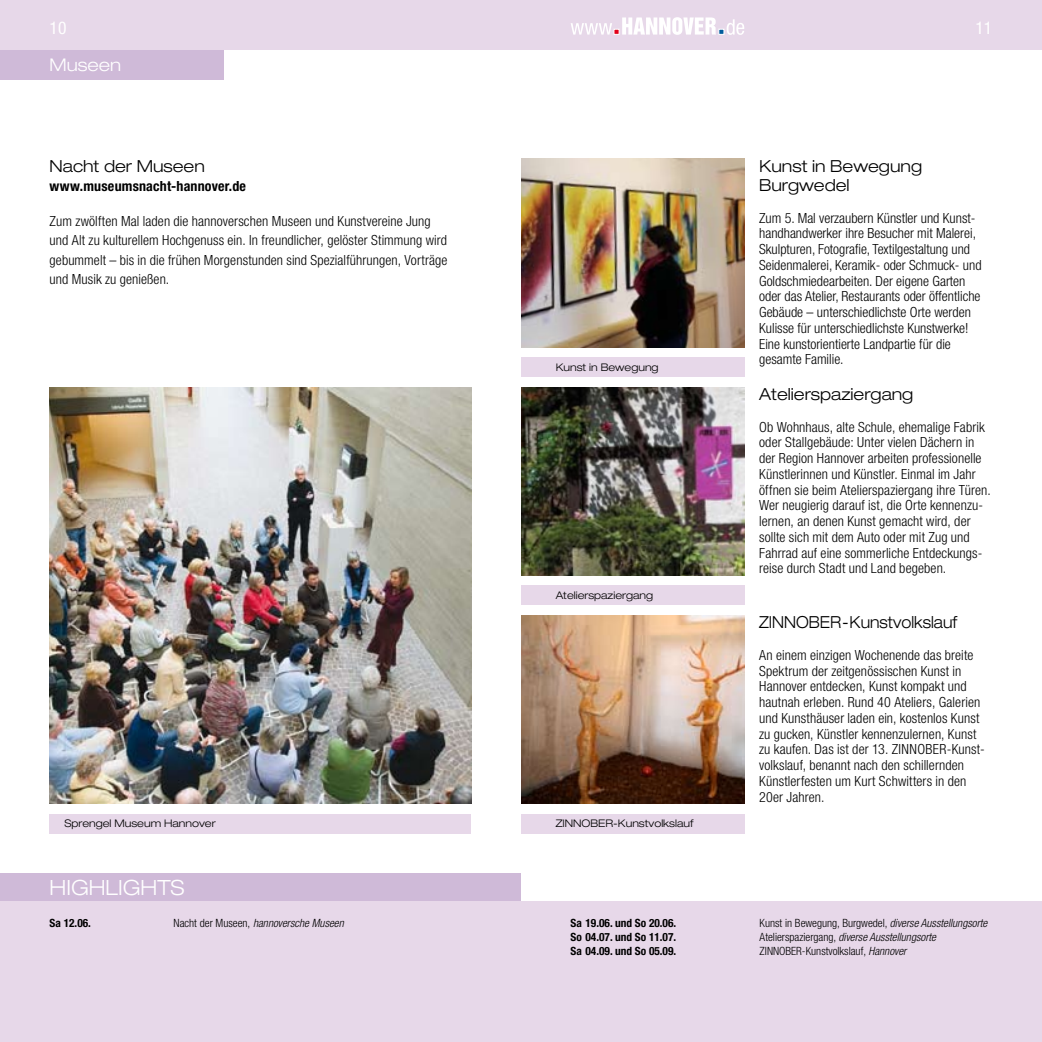
<style>
.page{position:relative;width:1042px;height:1042px;background:#fff}
.page>*{position:absolute;margin:0;border:0;box-sizing:border-box;transform-origin:0 0}
.t1{font:300 expanded 21px "Helvetica Neue LT";color:#fff}
.t2{font:300 expanded 17.5px "Helvetica Neue LT";color:#fff}
.t3{font:condensed 17.5px "Helvetica Neue LT";color:#fff}
.t4{font:300 expanded 16.62px/19.2px "Helvetica Neue LT";color:#000}
.t5{font:300 expanded 16.62px "Helvetica Neue LT";color:#000;scale:.9 1}
.t6{font:300 condensed 14px/15.8px "Helvetica Neue LT";letter-spacing:.005em;color:#000}
.t7{font:700 condensed 14px "Helvetica Neue LT";letter-spacing:.015em;color:#000}
.t8{font:300 condensed 11.38px "Helvetica Neue LT";color:#000}
.t9{font:italic 300 condensed 11.38px "Helvetica Neue LT";color:#000}
.t10{font:700 condensed 11.38px "Helvetica Neue LT";color:#000}
.t11{font:300 expanded 10.5px "Helvetica Neue LT";color:#000}
.s1{font-style:normal}
.s2{font-style:italic}
</style>
<div class="page">
<div style="left:0;top:873px;width:521px;height:29px;background:#cfbad8"></div>
<div style="left:0;top:0;width:521px;height:50px;background:#e7d8e9"></div>
<div style="left:0;top:902px;width:521px;height:140px;background:#e7d8e9"></div>
<div style="left:0;top:50px;width:223px;height:29px;background:#cfbad8"></div>
<div style="left:521px;top:0;width:521px;height:50px;background:#e7d8e9"></div>
<div style="left:521px;top:902px;width:521px;height:140px;background:#e7d8e9"></div>
<svg style="left:571px;top:17px;width:173px;height:18px"></svg>
<div style="left:50px;top:814px;width:421px;height:19px;background:#e7d8e9"></div>
<img style="left:50px;top:387px;width:421px;height:417px">
<img style="left:521px;top:387px;width:223px;height:188px">
<div style="left:521px;top:585px;width:223px;height:20px;background:#e7d8e9"></div>
<div style="left:521px;top:814px;width:223px;height:19px;background:#e7d8e9"></div>
<img style="left:521px;top:615px;width:223px;height:189px">
<img style="left:521px;top:159px;width:223px;height:188px">
<div style="left:521px;top:357px;width:223px;height:20px;background:#e7d8e9"></div>
<p class="t3" style="left:50px;top:18px;width:18px">10</p>
<p class="t3" style="left:975px;top:17px;width:18px">11</p>
<p class="t2" style="left:50px;top:54px;width:73px">Museen</p>
<p class="t4" style="left:50px;top:156px;width:157px">Nacht der Museen</p>
<p class="t7" style="left:50px;top:178px;width:198px">www.museumsnacht-hannover.de</p>
<p class="t6" style="left:50px;top:211px;width:399px;line-height:19.2px">Zum zwölften Mal laden die hannoverschen Museen und Kunstvereine Jung und Alt zu kulturellem Hochgenuss ein. In freundlicher, gelöster Stimmung wird gebummelt – bis in die frühen Morgenstunden sind Spezialführungen, Vorträge und Musik zu genießen.</p>
<p class="t11" style="left:64px;top:817px;width:153px">Sprengel Museum Hannover</p>
<h1 class="t1" style="left:50px;top:875px;width:136px">HIGHLIGHTS</h1>
<p class="t11" style="left:556px;top:361px;width:104px">Kunst in Bewegung</p>
<p class="t11" style="left:556px;top:588px;width:99px">Atelierspaziergang</p>
<p class="t11" style="left:556px;top:817px;width:139px">ZINNOBER-Kunstvolkslauf</p>
<p class="t4" style="left:759px;top:156px;width:164px">Kunst in Bewegung<br>Burgwedel</p>
<p class="t6" style="left:759px;top:210px;width:224px">Zum 5. Mal verzaubern Künstler und Kunst&shy;handhandwerker ihre Besucher mit Malerei, Skulpturen, Fotografie, Textilgestaltung und Seidenmalerei, Keramik- oder Schmuck- und Goldschmiedearbeiten. Der eigene Garten oder das Atelier, Restaurants oder öffentliche Gebäude – unterschiedlichste Orte werden Kulisse für unterschiedlichste Kunstwerke!<br>Eine kunstorientierte Landpartie für die gesamte Familie.</p>
<p class="t4" style="left:759px;top:384px;width:156px">Atelierspaziergang</p>
<p class="t6" style="left:759px;top:418px;width:233px">Ob Wohnhaus, alte Schule, ehemalige Fabrik oder Stallgebäude: Unter vielen Dächern in der Region Hannover arbeiten professionelle Künstlerinnen und Künstler. Einmal im Jahr öffnen sie beim Atelierspaziergang ihre Türen.<br>Wer neugierig darauf ist, die Orte kennenzu&shy;lernen, an denen Kunst gemacht wird, der sollte sich mit dem Auto oder mit Zug und Fahrrad auf eine sommerliche Entdeckungs&shy;reise durch Stadt und Land begeben.</p>
<p class="t5" style="left:759px;top:612px;width:221px">ZINNOBER-Kunstvolkslauf</p>
<p class="t6" style="left:759px;top:647px;width:227px">An einem einzigen Wochenende das breite Spektrum der zeitgenössischen Kunst in Hannover entdecken, Kunst kompakt und hautnah erleben. Rund 40 Ateliers, Galerien und Kunsthäuser laden ein, kostenlos Kunst zu gucken, Künstler kennenzulernen, Kunst zu kaufen. Das ist der 13. ZINNOBER-Kunst&shy;volkslauf, benannt nach den schillernden Künstlerfesten um Kurt Schwitters in den 20er Jahren.</p>
<p class="t10" style="left:50px;top:916px;width:43px">Sa 12.06.</p>
<p class="t9" style="left:174px;top:916px;width:172px"><span class="s1">Nacht der Museen,</span> hannoversche Museen</p>
<p class="t10" style="left:570px;top:916px;width:107px">Sa 19.06. und So 20.06.</p>
<p class="t8" style="left:759px;top:916px;width:229px">Kunst in Bewegung, Burgwedel, <span class="s2">diverse Ausstellungsorte</span></p>
<p class="t10" style="left:570px;top:930px;width:107px">So 04.07. und So 11.07.</p>
<p class="t9" style="left:759px;top:930px;width:178px"><span class="s1">Atelierspaziergang,</span> diverse Ausstellungsorte</p>
<p class="t10" style="left:570px;top:944px;width:107px">Sa 04.09. und So 05.09.</p>
<p class="t8" style="left:759px;top:944px;width:148px">ZINNOBER-Kunstvolkslauf, <span class="s2">Hannover</span></p>
</div>
